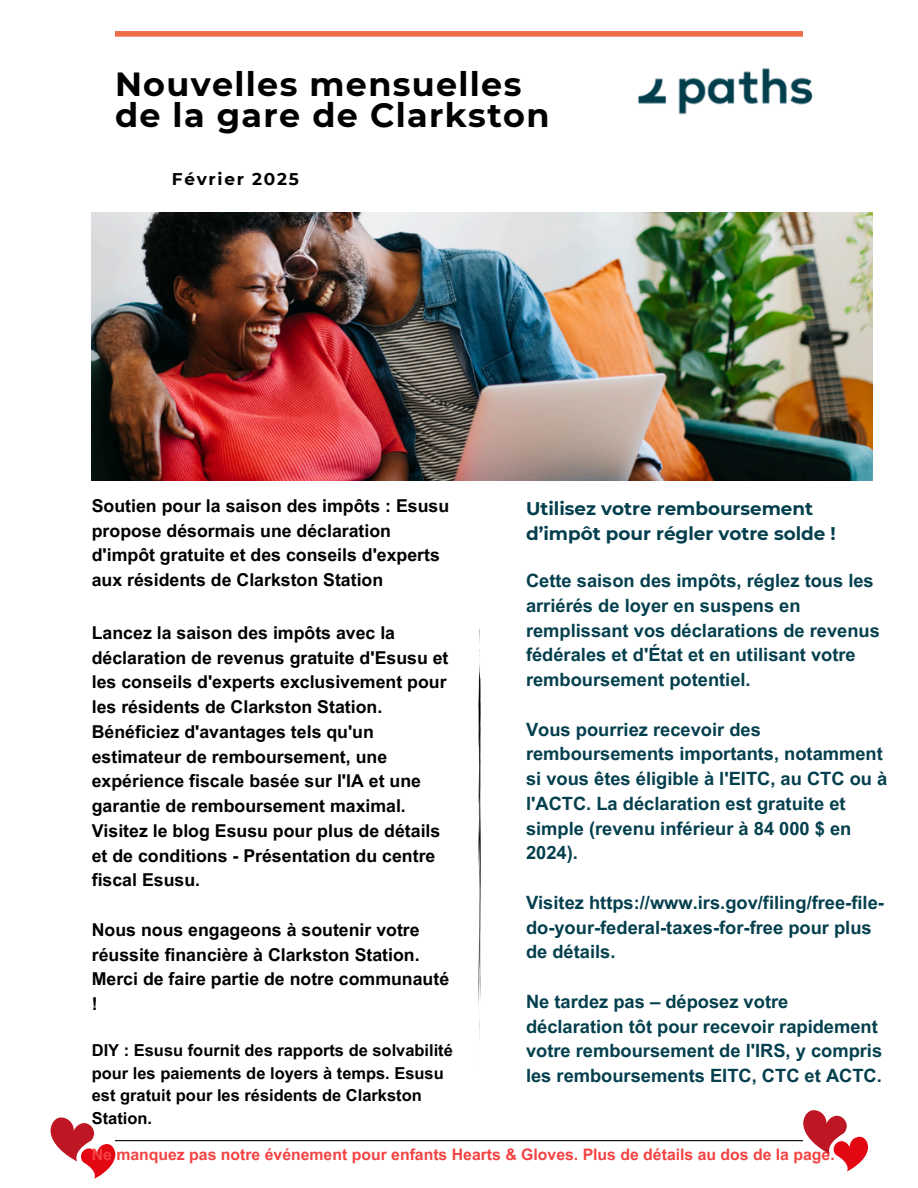
<style>
.page{position:relative;width:918px;height:1188px;background:#fff}
.page>*{position:absolute;margin:0;border:0;box-sizing:border-box;transform-origin:0 0}
.t1{font:700 33.45px/31.5px "Montserrat";letter-spacing:.04em;color:#000}
.t2{font:700 18.3px/24.8px "Arial MT Pro";color:#043f4d}
.t3{font:700 18.3px/24.8px "Montserrat";color:#043f4d}
.t4{font:700 17.7px/24.8px "Arial MT Pro";color:#000}
.t5{font:700 16.95px "Montserrat";letter-spacing:.1em;color:#000}
.t6{font:700 16.5px/22.5px "Arial MT Pro";color:#000}
.t7{font:700 15.75px "Arial MT Pro";color:#f44242}
</style>
<div class="page">
<div style="left:115px;top:31px;width:688px;height:6px;background:#ed6d48"></div>
<hr style="left:115px;top:1140px;width:688px;height:1px;background:#000">
<img style="left:638px;top:67px;width:175px;height:48px">
<img style="left:92px;top:212px;width:781px;height:268px">
<svg style="left:478px;top:628px;width:3px;height:425px"></svg>
<svg style="left:50px;top:1117px;width:66px;height:62px"></svg>
<svg style="left:803px;top:1110px;width:65px;height:61px"></svg>
<p class="t1" style="left:115px;top:68px;width:436px">Nouvelles mensuelles de la gare de Clarkston</p>
<h1 class="t5" style="left:172px;top:168px;width:128px">Février 2025</h1>
<p class="t4" style="left:92px;top:495px;width:359px">Soutien pour la saison des impôts : Esusu propose désormais une déclaration d'impôt gratuite et des conseils d'experts aux résidents de Clarkston Station</p>
<h2 class="t4" style="left:92px;top:623px;width:358px">Lancez la saison des impôts avec la déclaration de revenus gratuite d'Esusu et les conseils d'experts exclusivement pour les résidents de Clarkston Station.<br>Bénéficiez d'avantages tels qu'un estimateur de remboursement, une expérience fiscale basée sur l'IA et une garantie de remboursement maximal.<br>Visitez le blog Esusu pour plus de détails et de conditions - Présentation du centre fiscal Esusu.</h2>
<p class="t4" style="left:92px;top:920px;width:359px">Nous nous engageons à soutenir votre réussite financière à Clarkston Station.<br>Merci de faire partie de notre communauté !</p>
<h2 class="t6" style="left:92px;top:1041px;width:363px">DIY : Esusu fournit des rapports de solvabilité pour les paiements de loyers à temps. Esusu est gratuit pour les résidents de Clarkston Station.</h2>
<h2 class="t3" style="left:526px;top:496px;width:311px">Utilisez votre remboursement d’impôt pour régler votre solde !</h2>
<h2 class="t2" style="left:526px;top:571px;width:355px">Cette saison des impôts, réglez tous les arriérés de loyer en suspens en remplissant vos déclarations de revenus fédérales et d'État et en utilisant votre remboursement potentiel.</h2>
<p class="t2" style="left:526px;top:719px;width:363px">Vous pourriez recevoir des remboursements importants, notamment si vous êtes éligible à l'EITC, au CTC ou à l'ACTC. La déclaration est gratuite et simple (revenu inférieur à 84 000 $ en<br>2024).</p>
<h2 class="t2" style="left:526px;top:892px;width:359px">Visitez https://www.irs.gov/filing/free-file&shy;do-your-federal-taxes-for-free pour plus de détails.</h2>
<h2 class="t2" style="left:526px;top:991px;width:358px">Ne tardez pas – déposez votre déclaration tôt pour recevoir rapidement votre remboursement de l'IRS, y compris les remboursements EITC, CTC et ACTC.</h2>
<h2 class="t7" style="left:92px;top:1148px;width:744px">Ne manquez pas notre événement pour enfants Hearts &amp; Gloves. Plus de détails au dos de la page.</h2>
</div>
